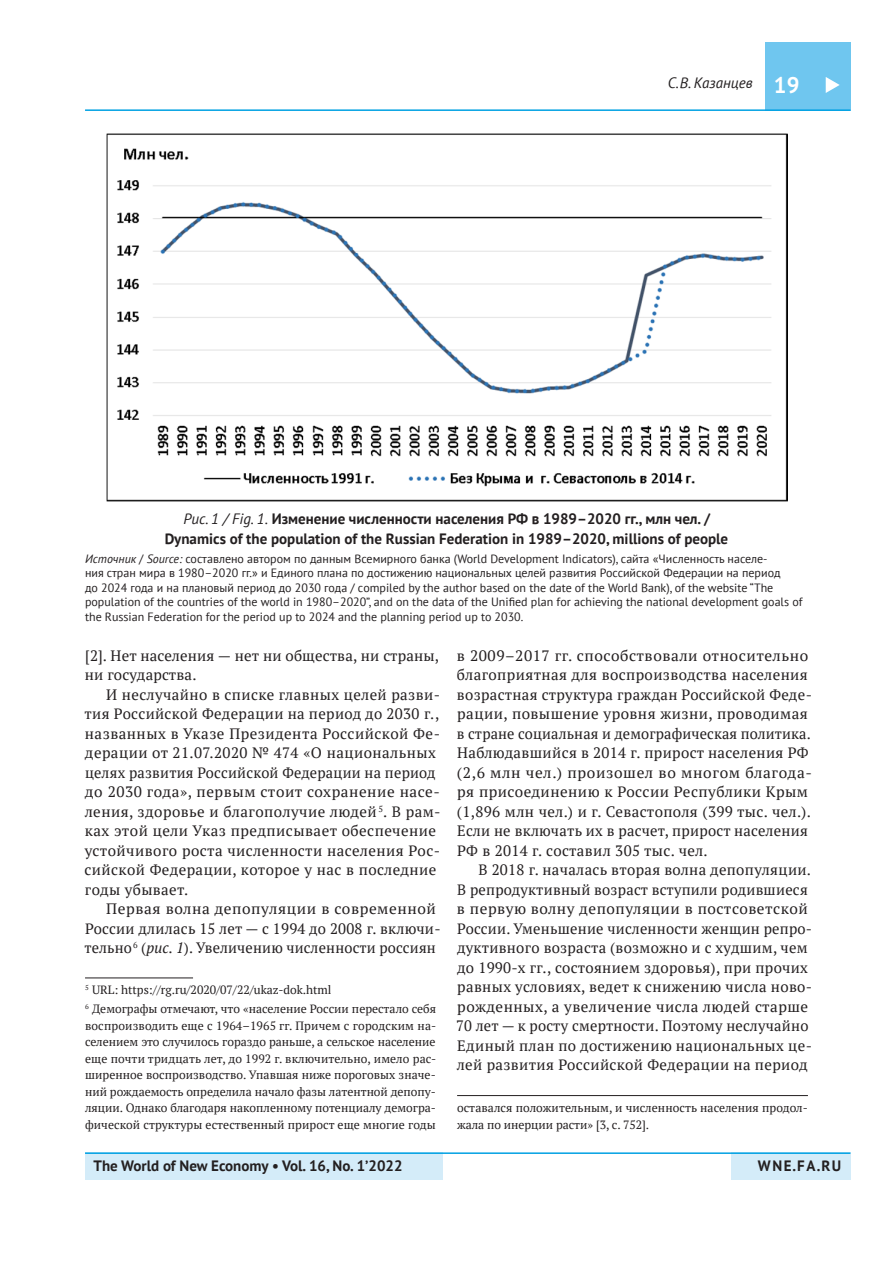
<style>
.page{position:relative;width:893px;height:1263px;background:#fff}
.page>*{position:absolute;margin:0;border:0;box-sizing:border-box;transform-origin:0 0}
.t1{font:700 22.5px "PT Sans";color:#fff}
.t2{font:15px/19.5px "PT Serif";letter-spacing:.025em;color:#231f20}
.t3{font:700 15px/19.5px "PT Sans";color:#231f20;text-align:center}
.t4{font:italic 15px "PT Sans";color:#231f20}
.t5{font:12px/16.5px "PT Serif";color:#231f20}
.t6{font:12px/14.4px "PT Sans";color:#231f20}
.s1{font-weight:400;font-style:italic}
.s2{font-weight:400}
.s3{font-style:italic}
</style>
<div class="page">
<div style="left:765px;top:43px;width:85px;height:68px;background:#6fc6ef"></div>
<hr style="left:85px;top:109px;width:765px;height:2px;background:#00a1e3">
<div style="left:85px;top:1152px;width:357px;height:28px;background:#d4ecf9"></div>
<div style="left:731px;top:1152px;width:119px;height:28px;background:#d4ecf9"></div>
<hr style="left:85px;top:1152px;width:765px;height:2px;background:#00a1e3">
<svg style="left:826px;top:77px;width:14px;height:16px"></svg>
<hr style="left:85px;top:978px;width:108px;height:1px;background:#231f20">
<hr style="left:457px;top:1095px;width:351px;height:1px;background:#231f20">
<img style="left:107px;top:134px;width:681px;height:367px">
<p class="t4" style="left:668px;top:74px;width:86px">С.В. Казанцев</p>
<h1 class="t1" style="left:774px;top:70px;width:27px">19</h1>
<p class="t3" style="left:165px;top:509px;width:565px"><span class="s1">Рис. 1 / Fig. 1</span><span class="s2">.</span> Изменение численности населения РФ в 1989–2020 гг., млн чел. /<br>Dynamics of the population of the Russian Federation in 1989–2020, millions of people</p>
<p class="t6" style="left:85px;top:551px;width:719px"><span class="s3">Источник</span> / <span class="s3">Source:</span> составлено автором по данным Всемирного банка (World Development Indicators), сайта «Численность населе-<br>ния стран мира в 1980–2020 гг.» и Единого плана по достижению национальных целей развития Российской Федерации на период<br>до 2024 года и на плановый период до 2030 года / сompiled by the author based on the date of the World Bank), of the website “The population of the countries of the world in 1980–2020”, and on the data of the Unified plan for achieving the national development goals of the Russian Federation for the period up to 2024 and the planning period up to 2030.</p>
<p class="t2" style="left:85px;top:645px;width:356px">[2]. Нет населения — нет ни общества, ни страны, ни государства.</p>
<p class="t2" style="left:85px;top:684px;width:358px;text-indent:22px">И неслучайно в списке главных целей разви&shy;тия Российской Федерации на период до 2030 г., названных в Указе Президента Российской Фе&shy;дерации от 21.07.2020 № 474 «О национальных целях развития Российской Федерации на период до 2030 года», первым стоит сохранение насе&shy;ления, здоровье и благополучие людей <sup>5</sup>. В рам&shy;ках этой цели Указ предписывает обеспечение устойчивого роста численности населения Рос&shy;сийской Федерации, которое у нас в последние годы убывает.</p>
<p class="t2" style="left:85px;top:899px;width:358px;text-indent:22px">Первая волна депопуляции в современной<br>России длилась 15 лет — с 1994 до 2008 г. включи&shy;тельно<sup>6</sup> (<span class="s3">рис. 1</span>). Увеличению численности россиян</p>
<p class="t5" style="left:85px;top:981px;width:353px;line-height:18.6px"><sup>5</sup> URL: https://rg.ru/2020/07/22/ukaz-dok.html<br><sup>6</sup> Демографы отмечают, что «население России перестало себя</p>
<p class="t5" style="left:85px;top:1017px;width:353px;text-align:justify">воспроизводить еще с 1964–1965 гг. Причем с городским на&shy;селением это случилось гораздо раньше, а сельское население еще почти тридцать лет, до 1992 г. включительно, имело рас&shy;ширенное воспроизводство. Упавшая ниже пороговых значе&shy;ний рождаемость определила начало фазы латентной депопу&shy;ляции. Однако благодаря накопленному потенциалу демогра&shy;фической структуры естественный прирост еще многие годы</p>
<p class="t2" style="left:457px;top:645px;width:357px">в 2009–2017 гг. способствовали относительно благоприятная для воспроизводства населения возрастная структура граждан Российской Феде&shy;рации, повышение уровня жизни, проводимая в стране социальная и демографическая политика.<br>Наблюдавшийся в 2014 г. прирост населения РФ (2,6 млн чел.) произошел во многом благода&shy;ря присоединению к России Республики Крым (1,896 млн чел.) и г. Севастополя (399 тыс. чел.).<br>Если не включать их в расчет, прирост населения РФ в 2014 г. составил 305 тыс. чел.</p>
<p class="t2" style="left:456px;top:860px;width:358px;text-indent:22px">В 2018 г. началась вторая волна депопуляции.<br>В репродуктивный возраст вступили родившиеся в первую волну депопуляции в постсоветской России. Уменьшение численности женщин репро&shy;дуктивного возраста (возможно и с худшим, чем до 1990-х гг., состоянием здоровья), при прочих равных условиях, ведет к снижению числа ново&shy;рожденных, а увеличение числа людей старше 70 лет — к росту смертности. Поэтому неслучайно Единый план по достижению национальных це&shy;лей развития Российской Федерации на период</p>
<p class="t5" style="left:457px;top:1099px;width:352px">оставался положительным, и численность населения продол&shy;жала по инерции расти» [3, c. 752].</p>
<p class="t3" style="left:94px;top:1156px;width:311px">The World of New Economy • Vol. 16, No. 1’2022</p>
<p class="t3" style="left:758px;top:1156px;width:85px">wne.fa.ru</p>
</div>
